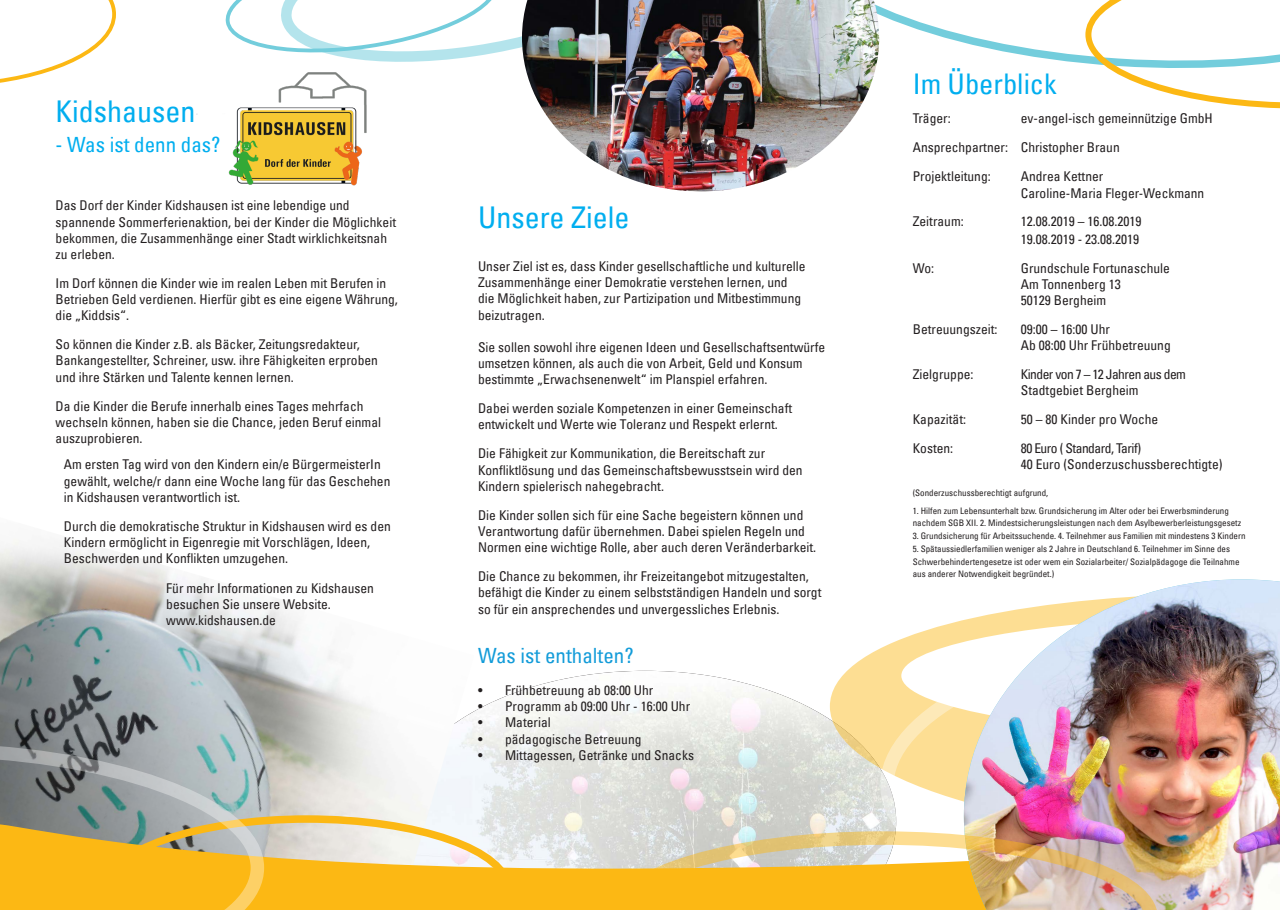
<style>
.page{position:relative;width:1280px;height:910px;background:#fff}
.page>*{position:absolute;margin:0;border:0;box-sizing:border-box;transform-origin:0 0}
.t1{font:condensed 30px "Univers Com 57";color:#00aeef}
.t2{font:condensed 28.5px "Univers Com 57";color:#00aeef}
.t3{font:condensed 21px "Univers Com 57";color:#139cd9}
.t4{font:condensed 21px "Univers Com 57";color:#00aeef}
.t5{font:condensed 13.5px/16.2px "Univers Com 57";color:#231f20}
.t6{font:condensed 13.5px/16.2px "Univers Com 57";letter-spacing:-.02em;color:#231f20}
.t7{font:condensed 13.5px "Univers Com 57";letter-spacing:-.035em;color:#231f20}
.t8{font:condensed 9px "Univers Com 57";color:#231f20}
</style>
<div class="page">
<img style="left:474px;top:671px;width:356px;height:147px">
<img style="left:0;top:539px;width:474px;height:201px">
<svg style="left:830px;top:649px;width:49px;height:169px;background:#efe1bb"></svg>
<svg style="left:879px;top:620px;width:85px;height:198px"></svg>
<svg style="left:879px;top:0;width:401px;height:109px"></svg>
<svg style="left:225px;top:0;width:297px;height:62px"></svg>
<svg style="left:0;top:0;width:116px;height:83px"></svg>
<svg style="left:516px;top:818px;width:448px;height:92px;background:#ead7a6"></svg>
<svg style="left:0;top:740px;width:516px;height:170px;background:#d6c084"></svg>
<img style="left:522px;top:0;width:357px;height:191px">
<img style="left:964px;top:579px;width:316px;height:331px">
<img style="left:600px;top:830px;width:559px;height:80px">
<img style="left:196px;top:52px;width:209px;height:134px">
<p class="t2" style="left:913px;top:66px;width:146px">Im Überblick</p>
<p class="t5" style="left:913px;top:110px;width:39px">Träger:</p>
<p class="t5" style="left:1021px;top:110px;width:193px">ev-angel-isch gemeinnützige GmbH</p>
<p class="t5" style="left:913px;top:139px;width:208px">Ansprechpartner: Christopher Braun</p>
<p class="t5" style="left:913px;top:168px;width:79px">Projektleitung:</p>
<p class="t5" style="left:1021px;top:168px;width:185px">Andrea Kettner<br>Caroline-Maria Fleger-Weckmann</p>
<p class="t5" style="left:913px;top:213px;width:52px">Zeitraum:</p>
<p class="t5" style="left:1021px;top:213px;width:122px">12.08.2019 – 16.08.2019</p>
<p class="t5" style="left:1021px;top:231px;width:120px">19.08.2019 - 23.08.2019</p>
<p class="t5" style="left:913px;top:260px;width:23px">Wo:</p>
<p class="t5" style="left:1021px;top:260px;width:151px">Grundschule Fortunaschule<br>Am Tonnenberg 13<br>50129 Bergheim</p>
<p class="t5" style="left:913px;top:321px;width:86px">Betreuungszeit:</p>
<p class="t5" style="left:1021px;top:321px;width:91px">09:00 – 16:00 Uhr</p>
<p class="t5" style="left:1021px;top:337px;width:151px">Ab 08:00 Uhr Frühbetreuung</p>
<p class="t5" style="left:913px;top:366px;width:62px">Zielgruppe:</p>
<p class="t6" style="left:1021px;top:366px;width:167px">Kinder von 7 – 12 Jahren aus dem<br>Stadtgebiet Bergheim</p>
<p class="t5" style="left:913px;top:411px;width:55px">Kapazität:</p>
<p class="t5" style="left:1021px;top:411px;width:139px">50 – 80 Kinder pro Woche</p>
<p class="t5" style="left:913px;top:440px;width:42px">Kosten:</p>
<p class="t7" style="left:1021px;top:439px;width:122px">80 Euro ( Standard, Tarif)</p>
<p class="t1" style="left:56px;top:92px;width:141px">Kidshausen</p>
<p class="t4" style="left:56px;top:132px;width:166px">- Was ist denn das?</p>
<p class="t5" style="left:56px;top:197px;width:342px">Das Dorf der Kinder Kidshausen ist eine lebendige und spannende Sommerferienaktion, bei der Kinder die Möglichkeit bekommen, die Zusammenhänge einer Stadt wirklichkeitsnah zu erleben.</p>
<p class="t5" style="left:56px;top:275px;width:344px">Im Dorf können die Kinder wie im realen Leben mit Berufen in<br>Betrieben Geld verdienen. Hierfür gibt es eine eigene Währung, die „Kiddsis“.</p>
<p class="t5" style="left:56px;top:336px;width:324px">So können die Kinder z.B. als Bäcker, Zeitungsredakteur,<br>Bankangestellter, Schreiner, usw. ihre Fähigkeiten erproben und ihre Stärken und Talente kennen lernen.</p>
<p class="t5" style="left:56px;top:397px;width:327px">Da die Kinder die Berufe innerhalb eines Tages mehrfach wechseln können, haben sie die Chance, jeden Beruf einmal auszuprobieren.</p>
<p class="t1" style="left:478px;top:198px;width:153px">Unsere Ziele</p>
<p class="t5" style="left:478px;top:258px;width:329px">Unser Ziel ist es, dass Kinder gesellschaftliche und kulturelle Zusammenhänge einer Demokratie verstehen lernen, und die Möglichkeit haben, zur Partizipation und Mitbestimmung beizutragen.</p>
<p class="t5" style="left:478px;top:339px;width:349px">Sie sollen sowohl ihre eigenen Ideen und Gesellschaftsentwürfe umsetzen können, als auch die von Arbeit, Geld und Konsum bestimmte „Erwachsenenwelt“ im Planspiel erfahren.</p>
<p class="t5" style="left:478px;top:400px;width:316px">Dabei werden soziale Kompetenzen in einer Gemeinschaft entwickelt und Werte wie Toleranz und Respekt erlernt.</p>
<p class="t5" style="left:478px;top:445px;width:326px">Die Fähigkeit zur Kommunikation, die Bereitschaft zur<br>Konfliktlösung und das Gemeinschaftsbewusstsein wird den<br>Kindern spielerisch nahegebracht.</p>
<p class="t5" style="left:478px;top:507px;width:340px">Die Kinder sollen sich für eine Sache begeistern können und<br>Verantwortung dafür übernehmen. Dabei spielen Regeln und<br>Normen eine wichtige Rolle, aber auch deren Veränderbarkeit.</p>
<p class="t5" style="left:478px;top:568px;width:345px">Die Chance zu bekommen, ihr Freizeitangebot mitzugestalten, befähigt die Kinder zu einem selbstständigen Handeln und sorgt so für ein ansprechendes und unvergessliches Erlebnis.</p>
<p class="t5" style="left:64px;top:456px;width:318px">Am ersten Tag wird von den Kindern ein/e BürgermeisterIn</p>
<p class="t5" style="left:1021px;top:456px;width:203px">40 Euro (Sonderzuschussberechtigte)</p>
<p class="t5" style="left:64px;top:473px;width:328px">gewählt, welche/r dann eine Woche lang für das Geschehen in Kidshausen verantwortlich ist.</p>
<p class="t5" style="left:64px;top:518px;width:328px">Durch die demokratische Struktur in Kidshausen wird es den<br>Kindern ermöglicht in Eigenregie mit Vorschlägen, Ideen,<br>Beschwerden und Konflikten umzugehen.</p>
<p class="t5" style="left:166px;top:580px;width:209px">Für mehr Informationen zu Kidshausen besuchen Sie unsere Website.</p>
<p class="t5" style="left:166px;top:612px;width:111px">www.kidshausen.de</p>
<p class="t8" style="left:913px;top:487px;width:137px">(Sonderzuschussberechtigt aufgrund,</p>
<p class="t8" style="left:913px;top:505px;width:318px">1. Hilfen zum Lebensunterhalt bzw. Grundsicherung im Alter oder bei Erwerbsminderung</p>
<p class="t8" style="left:913px;top:517px;width:330px">nachdem SGB XII. 2. Mindestsicherungsleistungen nach dem Asylbewerberleistungsgesetz</p>
<p class="t8" style="left:913px;top:530px;width:334px">3. Grundsicherung für Arbeitssuchende. 4. Teilnehmer aus Familien mit mindestens 3 Kindern</p>
<p class="t8" style="left:913px;top:543px;width:319px">5. Spätaussiedlerfamilien weniger als 2 Jahre in Deutschland 6. Teilnehmer im Sinne des</p>
<p class="t8" style="left:913px;top:556px;width:328px">Schwerbehindertengesetze ist oder wem ein Sozialarbeiter/ Sozialpädagoge die Teilnahme</p>
<p class="t8" style="left:913px;top:568px;width:143px">aus anderer Notwendigkeit begründet.)</p>
<p class="t3" style="left:478px;top:642px;width:157px">Was ist enthalten?</p>
<p class="t5" style="left:478px;top:682px;width:177px">• Frühbetreuung ab 08:00 Uhr</p>
<p class="t5" style="left:478px;top:698px;width:214px">• Programm ab 09:00 Uhr - 16:00 Uhr</p>
<p class="t5" style="left:478px;top:714px;width:74px">• Material</p>
<p class="t5" style="left:478px;top:730px;width:165px">• pädagogische Betreuung</p>
<p class="t5" style="left:478px;top:747px;width:217px">• Mittagessen, Getränke und Snacks</p>
</div>
